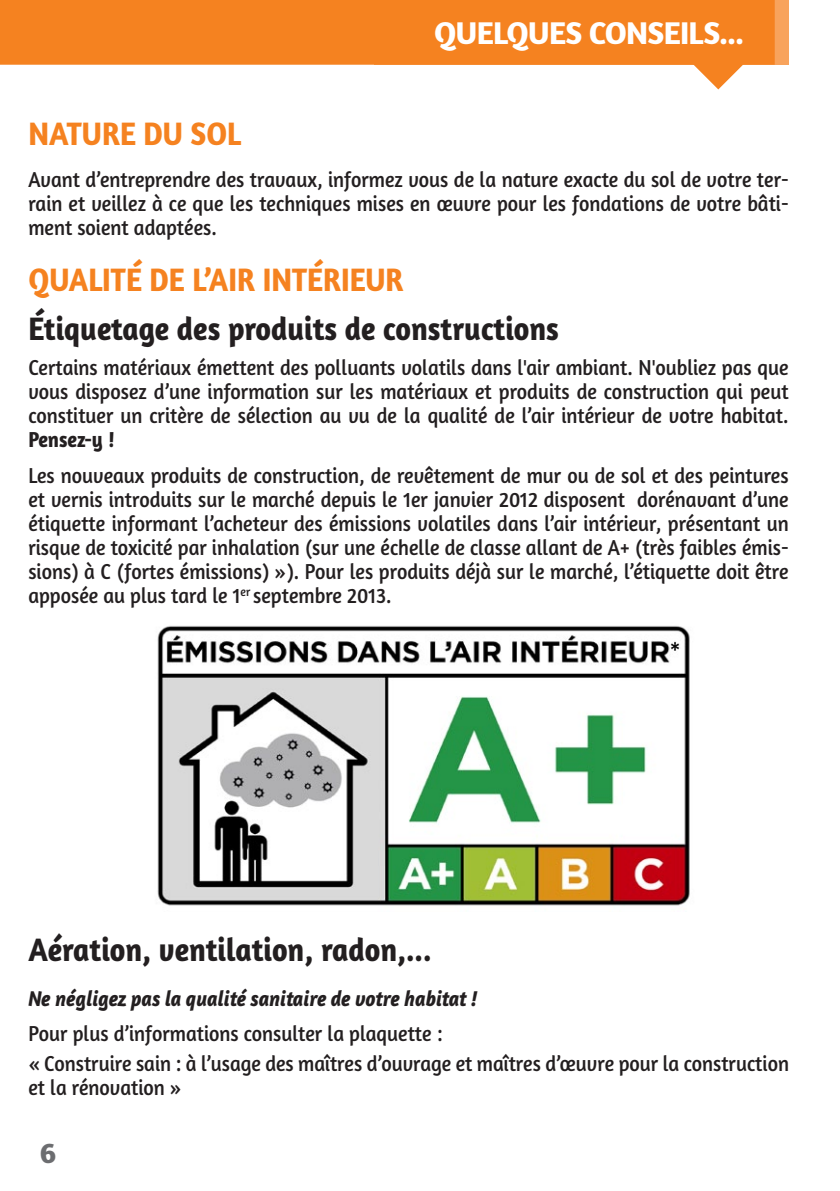
<style>
.page{position:relative;width:840px;height:1191px;background:#fff}
.page>*{position:absolute;margin:0;border:0;box-sizing:border-box;transform-origin:0 0}
.texte{font:700 33px "Amaranth";color:#231f20;scale:.91 1}
.titre1{font:700 33px "Amaranth";color:#f58220;scale:.91 1}
.t1{font:700 32px "Amaranth";letter-spacing:-.025em;color:#fff}
.t2{font:700 30px "Amaranth";color:#6c6d70}
.texte-2{font:22px/24px "Amaranth";color:#231f20;text-align:justify;scale:.91 1}
.texte-3{font:italic 700 22px "Amaranth";color:#231f20;scale:.91 1}
.s1{font-weight:700}
</style>
<div class="page">
<div style="left:373px;top:0;width:415px;height:65px;background:#f8a35c"></div>
<div style="left:0;top:0;width:774px;height:65px;background:#f58220"></div>
<svg style="left:691px;top:63px;width:53px;height:26px"></svg>
<img style="left:157px;top:625px;width:533px;height:281px">
<p class="titre1" style="left:28px;top:112px;width:235px">NATURE DU SOL</p>
<p class="t1" style="left:434px;top:13px;width:311px">QUELQUES CONSEILS...</p>
<p class="texte-2" style="left:28px;top:167px;width:836px">Avant d’entreprendre des travaux, informez vous de la nature exacte du sol de votre ter&shy;rain et veillez à ce que les techniques mises en œuvre pour les fondations de votre bâti&shy;ment soient adaptées.</p>
<p class="titre1" style="left:28px;top:259px;width:413px">QUALITÉ DE L’AIR INTÉRIEUR</p>
<p class="texte" style="left:28px;top:308px;width:584px">Étiquetage des produits de constructions</p>
<p class="texte-2" style="left:28px;top:355px;width:836px">Certains matériaux émettent des polluants volatils dans l'air ambiant. N'oubliez pas que vous disposez d’une information sur les matériaux et produits de construction qui peut constituer un critère de sélection au vu de la qualité de l’air intérieur de votre habitat.<br><span class="s1">Pensez-y !</span></p>
<p class="texte-2" style="left:28px;top:463px;width:836px">Les nouveaux produits de construction, de revêtement de mur ou de sol et des peintures et vernis introduits sur le marché depuis le 1er janvier 2012 disposent dorénavant d’une étiquette informant l’acheteur des émissions volatiles dans l’air intérieur, présentant un risque de toxicité par inhalation (sur une échelle de classe allant de A+ (très faibles émis&shy;sions) à C (fortes émissions) »). Pour les produits déjà sur le marché, l’étiquette doit être apposée au plus tard le 1<sup>er</sup> septembre 2013.</p>
<p class="texte" style="left:28px;top:929px;width:444px">Aération, ventilation, radon,...</p>
<p class="texte-3" style="left:28px;top:984px;width:495px">Ne négligez pas la qualité sanitaire de votre habitat !</p>
<p class="texte-2" style="left:28px;top:1021px;width:456px">Pour plus d’informations consulter la plaquette :</p>
<p class="texte-2" style="left:28px;top:1050px;width:836px">« Construire sain : à l’usage des maîtres d’ouvrage et maîtres d’œuvre pour la construction et la rénovation »</p>
<p class="t2" style="left:40px;top:1133px;width:18px">6</p>
</div>
